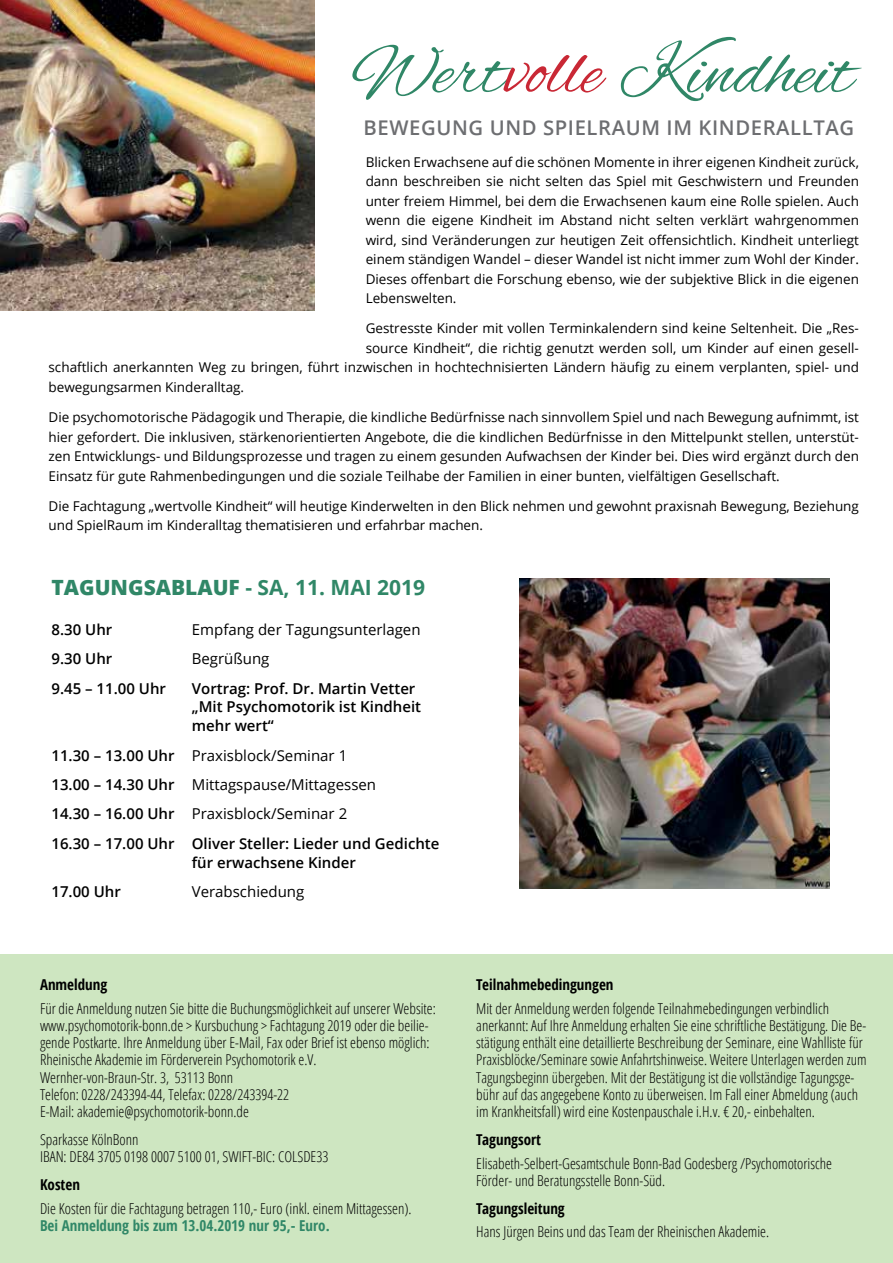
<style>
.page{position:relative;width:893px;height:1263px;background:#fff}
.page>*{position:absolute;margin:0;border:0;box-sizing:border-box;transform-origin:0 0}
.t1{font:73.5px "Alex Brush";color:#308767}
.t2{font:700 21px "Open Sans";color:#308767}
.t3{font:600 20.25px "Open Sans";letter-spacing:.03em;color:#6d6e71}
.t4{font:300 15px/17.2px "Open Sans Condensed";color:#000}
.t5{font:600 15px/29.4px "Open Sans";color:#000}
.t6{font:700 15px "Open Sans Condensed";color:#000}
.t7{font:15px "Open Sans";color:#000}
.t8{font:700 15px "Open Sans Condensed";color:#308767}
.t9{font:13.5px/19.5px "Open Sans";color:#000;text-align:justify}
.s1{color:#c92835}
.s2{font-weight:800}
.s3{font-weight:400}
</style>
<div class="page">
<img style="left:0;top:0;width:315px;height:310px">
<div style="left:0;top:955px;width:893px;height:308px;background:#cee6c1"></div>
<img style="left:519px;top:578px;width:311px;height:311px">
<h1 class="t1" style="left:351px;top:31px;width:504px">Wert<span class="s1">volle</span> Kindheit</h1>
<h3 class="t3" style="left:364px;top:114px;width:492px">BEWEGUNG UND SPIELRAUM IM KINDERALLTAG</h3>
<p class="t9" style="left:366px;top:152px;width:495px">Blicken Erwachsene auf die schönen Momente in ihrer eigenen Kindheit zurück, dann beschreiben sie nicht selten das Spiel mit Geschwistern und Freunden unter freiem Himmel, bei dem die Erwachsenen kaum eine Rolle spielen. Auch wenn die eigene Kindheit im Abstand nicht selten verklärt wahrgenommen wird, sind Veränderungen zur heutigen Zeit offensichtlich. Kindheit unterliegt einem ständigen Wandel – dieser Wandel ist nicht immer zum Wohl der Kinder.<br>Dieses offenbart die Forschung ebenso, wie der subjektive Blick in die eigenen Lebenswelten.</p>
<p class="t9" style="left:366px;top:318px;width:495px">Gestresste Kinder mit vollen Terminkalendern sind keine Seltenheit. Die „Res-</p>
<p class="t9" style="left:366px;top:338px;width:495px">source Kindheit“, die richtig genutzt werden soll, um Kinder auf einen gesell-</p>
<p class="t9" style="left:49px;top:357px;width:812px">schaftlich anerkannten Weg zu bringen, führt inzwischen in hochtechnisierten Ländern häufig zu einem verplanten, spiel- und</p>
<p class="t9" style="left:49px;top:377px;width:197px">bewegungsarmen Kinderalltag.</p>
<p class="t9" style="left:49px;top:407px;width:812px">Die psychomotorische Pädagogik und Therapie, die kindliche Bedürfnisse nach sinnvollem Spiel und nach Bewegung aufnimmt, ist hier gefordert. Die inklusiven, stärkenorientierten Angebote, die die kindlichen Bedürfnisse in den Mittelpunkt stellen, unterstüt&shy;zen Entwicklungs- und Bildungsprozesse und tragen zu einem gesunden Aufwachsen der Kinder bei. Dies wird ergänzt durch den Einsatz für gute Rahmenbedingungen und die soziale Teilhabe der Familien in einer bunten, vielfältigen Gesellschaft.</p>
<p class="t9" style="left:49px;top:496px;width:812px">Die Fachtagung „wertvolle Kindheit“ will heutige Kinderwelten in den Blick nehmen und gewohnt praxisnah Bewegung, Beziehung und SpielRaum im Kinderalltag thematisieren und erfahrbar machen.</p>
<h2 class="t2" style="left:52px;top:572px;width:375px"><span class="s2">TAGUNGSABLAUF</span> - SA, 11. MAI 2019</h2>
<p class="t5" style="left:52px;top:614px;width:62px">8.30 Uhr</p>
<p class="t7" style="left:192px;top:619px;width:230px">Empfang der Tagungsunterlagen</p>
<p class="t5" style="left:52px;top:644px;width:62px">9.30 Uhr</p>
<p class="t7" style="left:192px;top:649px;width:79px">Begrüßung</p>
<p class="t5" style="left:52px;top:673px;width:116px">9.45 – 11.00 Uhr</p>
<p class="t5" style="left:192px;top:678px;width:231px;line-height:18.8px">Vortrag: Prof. Dr. Martin Vetter „Mit Psychomotorik ist Kindheit mehr wert“</p>
<p class="t5" style="left:52px;top:740px;width:389px">11.30 – 13.00 Uhr <span class="s3">Praxisblock/Seminar 1<br></span>13.00 – 14.30 Uhr <span class="s3">Mittagspause/Mittagessen<br></span>14.30 – 16.00 Uhr <span class="s3">Praxisblock/Seminar 2<br></span>16.30 – 17.00 Uhr Oliver Steller: Lieder und Gedichte</p>
<p class="t5" style="left:192px;top:847px;width:166px">für erwachsene Kinder</p>
<p class="t5" style="left:52px;top:876px;width:71px">17.00 Uhr</p>
<p class="t7" style="left:192px;top:881px;width:114px">Verabschiedung</p>
<p class="t6" style="left:40px;top:974px;width:69px">Anmeldung</p>
<p class="t4" style="left:40px;top:999px;width:397px">Für die Anmeldung nutzen Sie bitte die Buchungsmöglichkeit auf unserer Website: www.psychomotorik-bonn.de &gt; Kursbuchung &gt; Fachtagung 2019 oder die beilie&shy;gende Postkarte. Ihre Anmeldung über E-Mail, Fax oder Brief ist ebenso möglich:<br>Rheinische Akademie im Förderverein Psychomotorik e.V.<br>Wernher-von-Braun-Str. 3, 53113 Bonn<br>Telefon: 0228/243394-44, Telefax: 0228/243394-22<br>E-Mail: akademie@psychomotorik-bonn.de</p>
<p class="t4" style="left:40px;top:1130px;width:290px">Sparkasse KölnBonn<br>IBAN: DE84 3705 0198 0007 5100 01, SWIFT-BIC: COLSDE33</p>
<p class="t6" style="left:40px;top:1174px;width:42px">Kosten</p>
<p class="t4" style="left:40px;top:1199px;width:373px">Die Kosten für die Fachtagung betragen 110,- Euro (inkl. einem Mittagessen).</p>
<p class="t8" style="left:40px;top:1215px;width:291px">Bei Anmeldung bis zum 13.04.2019 nur 95,- Euro.</p>
<p class="t6" style="left:476px;top:974px;width:139px">Teilnahmebedingungen</p>
<p class="t4" style="left:476px;top:999px;width:392px">Mit der Anmeldung werden folgende Teilnahmebedingungen verbindlich anerkannt: Auf Ihre Anmeldung erhalten Sie eine schriftliche Bestätigung. Die Be&shy;stätigung enthält eine detaillierte Beschreibung der Seminare, eine Wahlliste für Praxisblöcke/Seminare sowie Anfahrtshinweise. Weitere Unterlagen werden zum Tagungsbeginn übergeben. Mit der Bestätigung ist die vollständige Tagungsge&shy;bühr auf das angegebene Konto zu überweisen. Im Fall einer Abmeldung (auch im Krankheitsfall) wird eine Kostenpauschale i.H.v. € 20,- einbehalten.</p>
<p class="t6" style="left:476px;top:1129px;width:66px">Tagungsort</p>
<p class="t4" style="left:476px;top:1154px;width:357px">Elisabeth-Selbert-Gesamtschule Bonn-Bad Godesberg /Psychomotorische<br>Förder- und Beratungsstelle Bonn-Süd.</p>
<p class="t6" style="left:476px;top:1198px;width:90px">Tagungsleitung</p>
<p class="t4" style="left:476px;top:1223px;width:294px">Hans Jürgen Beins und das Team der Rheinischen Akademie.</p>
</div>
